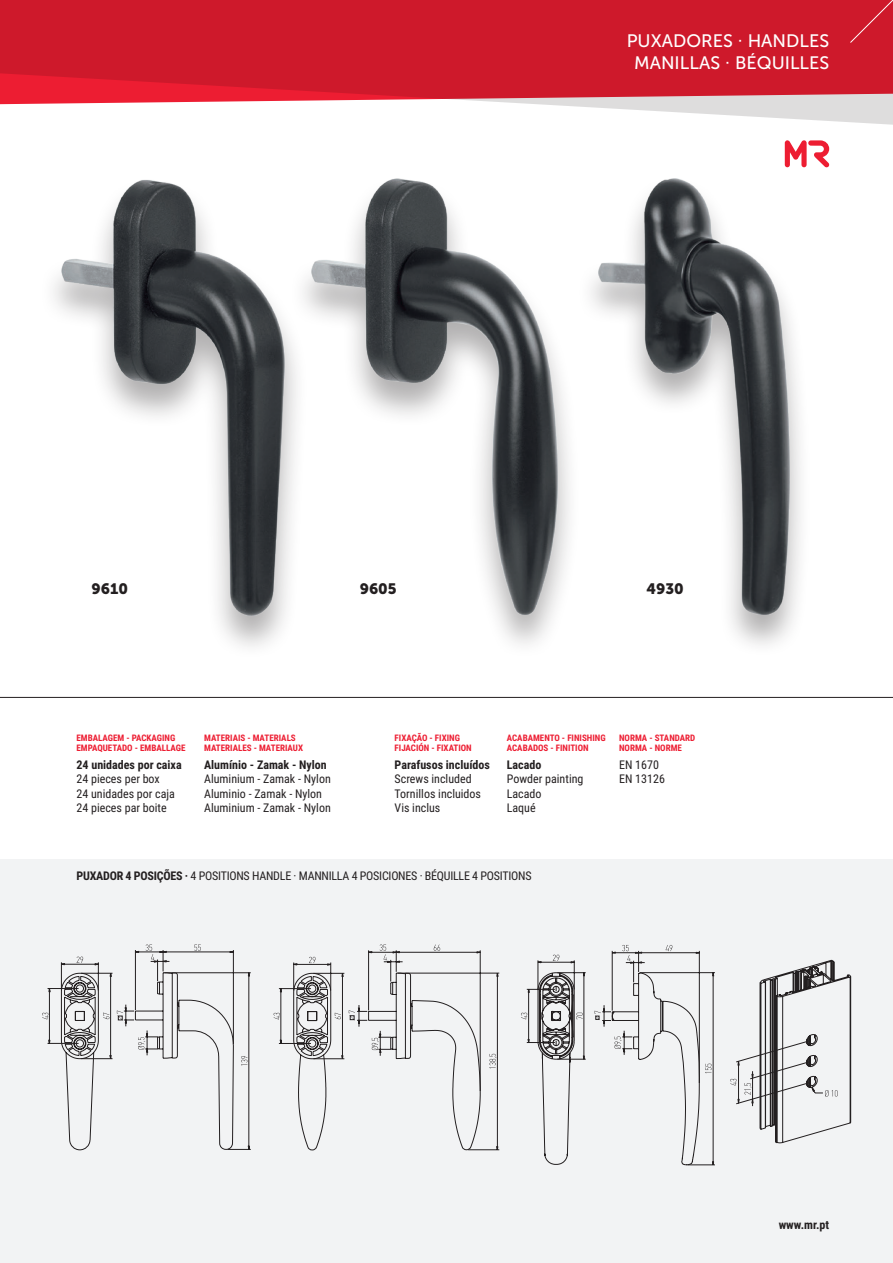
<style>
.page{position:relative;width:893px;height:1263px;background:#fff}
.page>*{position:absolute;margin:0;border:0;box-sizing:border-box;transform-origin:0 0}
.t1{font:18px "Museo Sans 500";color:#fff}
.t2{font:15px "Museo Sans 900";color:#231f20}
.t3{font:12px "Roboto Condensed";color:#231f20}
.t4{font:12px "Roboto Condensed";letter-spacing:-.02em;color:#231f20}
.t5{font:700 12px "Roboto Condensed";color:#231f20}
.t6{font:700 9px "Roboto Condensed";color:#ed1d32}
.s1{font-weight:700}
</style>
<div class="page">
<div style="left:0;top:859px;width:893px;height:404px;background:#f2f3f4"></div>
<svg style="left:0;top:0;width:893px;height:125px;background:#d84756"></svg>
<div style="left:849px;top:0;width:44px;height:44px;background:#ce192b"></div>
<hr style="left:0;top:697px;width:893px;height:1px;background:#231f20">
<svg style="left:785px;top:140px;width:44px;height:28px"></svg>
<div style="left:40px;top:178px;width:268px;height:481px;background:#231f20;opacity:.35"></div>
<img style="left:62px;top:180px;width:223px;height:436px">
<div style="left:577px;top:177px;width:235px;height:480px;background:#231f20;opacity:.35"></div>
<img style="left:599px;top:179px;width:190px;height:436px">
<div style="left:289px;top:177px;width:292px;height:481px;background:#231f20;opacity:.35"></div>
<img style="left:312px;top:179px;width:246px;height:436px">
<svg style="left:730px;top:959px;width:121px;height:184px"></svg>
<svg style="left:521px;top:955px;width:65px;height:210px"></svg>
<svg style="left:595px;top:945px;width:120px;height:221px"></svg>
<svg style="left:274px;top:944px;width:226px;height:207px"></svg>
<svg style="left:42px;top:944px;width:209px;height:206px"></svg>
<p class="t1" style="left:627px;top:31px;width:204px">PUXADORES · HANDLES</p>
<p class="t1" style="left:634px;top:53px;width:197px">MANILLAS · BÉQUILLES</p>
<p class="t2" style="left:92px;top:581px;width:38px">9610</p>
<p class="t2" style="left:360px;top:581px;width:38px">9605</p>
<p class="t2" style="left:646px;top:581px;width:39px">4930</p>
<p class="t6" style="left:77px;top:731px;width:100px">EMBALAGEM - PACKAGING</p>
<p class="t6" style="left:77px;top:742px;width:110px">EMPAQUETADO - EMBALLAGE</p>
<p class="t5" style="left:77px;top:756px;width:107px">24 unidades por caixa</p>
<p class="t3" style="left:77px;top:771px;width:85px">24 pieces per box</p>
<p class="t3" style="left:77px;top:785px;width:100px">24 unidades por caja</p>
<p class="t3" style="left:77px;top:799px;width:92px">24 pieces par boite</p>
<p class="t6" style="left:204px;top:731px;width:93px">MATERIAIS - MATERIALS</p>
<p class="t6" style="left:204px;top:742px;width:100px">MATERIALES - MATERIAUX</p>
<p class="t5" style="left:204px;top:756px;width:124px">Alumínio - Zamak - Nylon</p>
<p class="t3" style="left:204px;top:771px;width:128px">Aluminium - Zamak - Nylon</p>
<p class="t3" style="left:204px;top:785px;width:119px">Aluminio - Zamak - Nylon</p>
<p class="t3" style="left:204px;top:799px;width:128px">Aluminium - Zamak - Nylon</p>
<p class="t6" style="left:395px;top:731px;width:67px">FIXAÇÃO - FIXING</p>
<p class="t6" style="left:395px;top:742px;width:79px">FIJACIÓN - FIXATION</p>
<p class="t5" style="left:395px;top:756px;width:97px">Parafusos incluídos</p>
<p class="t3" style="left:395px;top:771px;width:79px">Screws included</p>
<p class="t3" style="left:395px;top:785px;width:88px">Tornillos incluidos</p>
<p class="t3" style="left:395px;top:799px;width:47px">Vis inclus</p>
<p class="t6" style="left:507px;top:731px;width:100px">ACABAMENTO - FINISHING</p>
<p class="t6" style="left:507px;top:742px;width:83px">ACABADOS - FINITION</p>
<p class="t5" style="left:507px;top:756px;width:36px">Lacado</p>
<p class="t3" style="left:507px;top:771px;width:78px">Powder painting</p>
<p class="t3" style="left:507px;top:785px;width:36px">Lacado</p>
<p class="t3" style="left:507px;top:799px;width:30px">Laqué</p>
<p class="t6" style="left:619px;top:731px;width:78px">NORMA - STANDARD</p>
<p class="t6" style="left:619px;top:742px;width:64px">NORMA - NORME</p>
<p class="t3" style="left:619px;top:756px;width:41px">EN 1670</p>
<p class="t3" style="left:619px;top:771px;width:47px">EN 13126</p>
<p class="t4" style="left:77px;top:867px;width:457px"><span class="s1">PUXADOR 4 POSIÇÕES ·</span> 4 POSITIONS HANDLE · MANNILLA 4 POSICIONES · BÉQUILLE 4 POSITIONS</p>
<p class="t5" style="left:779px;top:1217px;width:52px">www.mr.pt</p>
</div>
